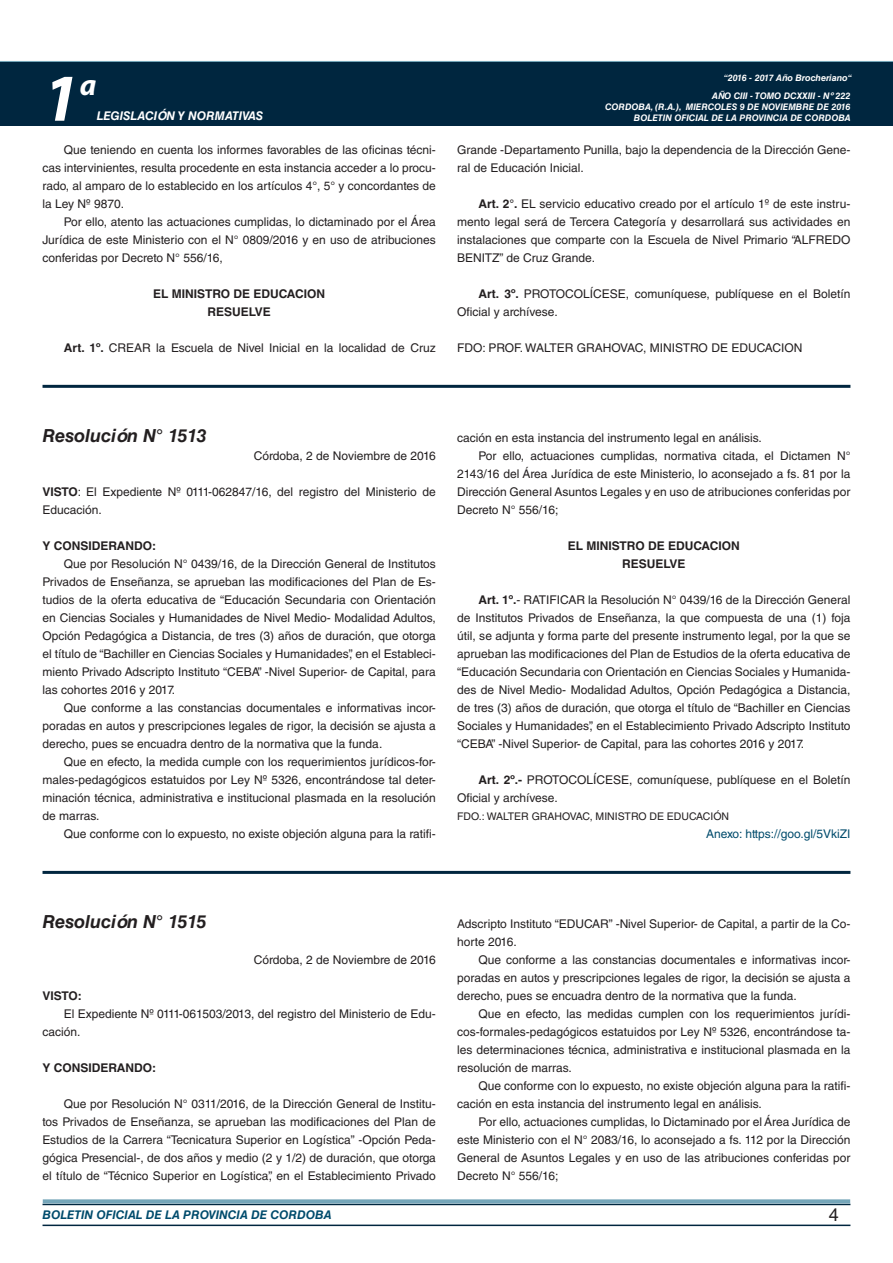
<style>
.page{position:relative;width:893px;height:1263px;background:#fff}
.page>*{position:absolute;margin:0;border:0;box-sizing:border-box;transform-origin:0 0}
.t1{font:italic 700 67.5px "Myriad Pro";color:#fff}
.t2{font:italic 700 30px "Myriad Pro";color:#fff}
.DOC__N{font:italic 700 18px "Helvetica LT Std";color:#231f20}
.t3{font:18px "Helvetica LT Std";color:#231f20}
.TEXTO_BASE{font:12px/18px "Helvetica LT Std";color:#231f20;text-align:justify}
.TEXTO_BASE-2{font:700 12px "Helvetica LT Std";color:#231f20}
.t4{font:italic 700 12px "Helvetica LT Std";color:#004b6c}
.ANEXO{font:12px "Helvetica LT Std";color:#004b6c}
.t5{font:italic 700 12px "Helvetica LT Std";color:#fff}
.FIRMA{font:10.5px "Helvetica LT Std";color:#231f20}
.t6{font:italic 700 9px/10.8px "Helvetica LT Std";color:#fff;text-align:right}
.s1{font-weight:700}
</style>
<div class="page">
<div style="left:0;top:61px;width:893px;height:6px;background:#73a5b8"></div>
<div style="left:0;top:62px;width:893px;height:64px;background:#00263f"></div>
<hr style="left:43px;top:1224px;width:807px;height:2px;background:#00263f">
<div style="left:42px;top:1198px;width:809px;height:8px;background:#fff;opacity:.75"></div>
<hr style="left:43px;top:385px;width:807px;height:3px;background:#00263f">
<hr style="left:43px;top:871px;width:807px;height:3px;background:#00263f">
<h1 class="t1" style="left:43px;top:54px;width:38px">1</h1>
<h2 class="t2" style="left:80px;top:66px;width:18px">a</h2>
<p class="t5" style="left:97px;top:109px;width:168px">LEGISLACIÓN Y NORMATIVAS</p>
<p class="TEXTO_BASE" style="left:43px;top:141px;width:395px;text-indent:21px">Que teniendo en cuenta los informes favorables de las oficinas técni&shy;cas intervinientes, resulta procedente en esta instancia acceder a lo procu&shy;rado, al amparo de lo establecido en los artículos 4°, 5° y concordantes de la Ley Nº 9870.</p>
<p class="TEXTO_BASE" style="left:43px;top:213px;width:395px;text-indent:21px">Por ello, atento las actuaciones cumplidas, lo dictaminado por el Área Jurídica de este Ministerio con el N° 0809/2016 y en uso de atribuciones conferidas por Decreto N° 556/16,</p>
<p class="TEXTO_BASE-2" style="left:153px;top:286px;width:173px">EL MINISTRO DE EDUCACION</p>
<p class="TEXTO_BASE-2" style="left:207px;top:304px;width:65px">RESUELVE</p>
<p class="TEXTO_BASE" style="left:64px;top:339px;width:374px"><span class="s1">Art. 1º.</span> CREAR la Escuela de Nivel Inicial en la localidad de Cruz</p>
<p class="t6" style="left:724px;top:72px;width:130px">“2016 - 2017 Año Brocheriano“</p>
<p class="t6" style="left:605px;top:91px;width:247px">AÑO CIII - TOMO DCXXIII - Nº 222<br>CORDOBA, (R.A.), MIERCOLES 9 DE NOVIEMBRE DE 2016<br>BOLETIN OFICIAL DE LA PROVINCIA DE CORDOBA</p>
<p class="TEXTO_BASE" style="left:457px;top:141px;width:395px">Grande -Departamento Punilla, bajo la dependencia de la Dirección Gene&shy;ral de Educación Inicial.</p>
<p class="TEXTO_BASE" style="left:457px;top:195px;width:395px;text-indent:21px"><span class="s1">Art. 2°.</span> EL servicio educativo creado por el artículo 1º de este instru&shy;mento legal será de Tercera Categoría y desarrollará sus actividades en instalaciones que comparte con la Escuela de Nivel Primario “ALFREDO BENITZ” de Cruz Grande.</p>
<p class="TEXTO_BASE" style="left:457px;top:285px;width:395px;text-indent:21px"><span class="s1">Art. 3º.</span> PROTOCOLÍCESE, comuníquese, publíquese en el Boletín<br>Oficial y archívese.</p>
<p class="TEXTO_BASE" style="left:457px;top:339px;width:347px">FDO: PROF. WALTER GRAHOVAC, MINISTRO DE EDUCACION</p>
<p class="DOC__N" style="left:43px;top:424px;width:165px">Resolución N° 1513</p>
<p class="TEXTO_BASE" style="left:254px;top:447px;width:183px">Córdoba, 2 de Noviembre de 2016</p>
<p class="TEXTO_BASE" style="left:43px;top:483px;width:395px"><span class="s1">VISTO</span>: El Expediente Nº 0111-062847/16, del registro del Ministerio de<br>Educación.</p>
<p class="TEXTO_BASE-2" style="left:43px;top:538px;width:115px">Y CONSIDERANDO:</p>
<p class="TEXTO_BASE" style="left:43px;top:555px;width:395px;text-indent:21px">Que por Resolución N° 0439/16, de la Dirección General de Institutos Privados de Enseñanza, se aprueban las modificaciones del Plan de Es&shy;tudios de la oferta educativa de “Educación Secundaria con Orientación en Ciencias Sociales y Humanidades de Nivel Medio- Modalidad Adultos, Opción Pedagógica a Distancia, de tres (3) años de duración, que otorga el título de “Bachiller en Ciencias Sociales y Humanidades”, en el Estableci&shy;miento Privado Adscripto Instituto “CEBA” -Nivel Superior- de Capital, para las cohortes 2016 y 2017.</p>
<p class="TEXTO_BASE" style="left:43px;top:699px;width:395px;text-indent:21px">Que conforme a las constancias documentales e informativas incor&shy;poradas en autos y prescripciones legales de rigor, la decisión se ajusta a derecho, pues se encuadra dentro de la normativa que la funda.</p>
<p class="TEXTO_BASE" style="left:43px;top:753px;width:395px;text-indent:21px">Que en efecto, la medida cumple con los requerimientos jurídicos-for&shy;males-pedagógicos estatuidos por Ley Nº 5326, encontrándose tal deter&shy;minación técnica, administrativa e institucional plasmada en la resolución de marras.</p>
<p class="TEXTO_BASE" style="left:64px;top:825px;width:374px">Que conforme con lo expuesto, no existe objeción alguna para la ratifi-</p>
<p class="TEXTO_BASE" style="left:457px;top:429px;width:306px">cación en esta instancia del instrumento legal en análisis.</p>
<p class="TEXTO_BASE" style="left:457px;top:447px;width:395px;text-indent:21px">Por ello, actuaciones cumplidas, normativa citada, el Dictamen N° 2143/16 del Área Jurídica de este Ministerio, lo aconsejado a fs. 81 por la Dirección General Asuntos Legales y en uso de atribuciones conferidas por Decreto N° 556/16;</p>
<p class="TEXTO_BASE-2" style="left:568px;top:538px;width:173px">EL MINISTRO DE EDUCACION</p>
<p class="TEXTO_BASE-2" style="left:622px;top:556px;width:65px">RESUELVE</p>
<p class="TEXTO_BASE" style="left:457px;top:591px;width:395px;text-indent:21px"><span class="s1">Art. 1º.</span>- RATIFICAR la Resolución N° 0439/16 de la Dirección General de Institutos Privados de Enseñanza, la que compuesta de una (1) foja útil, se adjunta y forma parte del presente instrumento legal, por la que se aprueban las modificaciones del Plan de Estudios de la oferta educativa de “Educación Secundaria con Orientación en Ciencias Sociales y Humanida&shy;des de Nivel Medio- Modalidad Adultos, Opción Pedagógica a Distancia, de tres (3) años de duración, que otorga el título de “Bachiller en Ciencias Sociales y Humanidades”, en el Establecimiento Privado Adscripto Instituto “CEBA” -Nivel Superior- de Capital, para las cohortes 2016 y 2017.</p>
<p class="TEXTO_BASE" style="left:457px;top:771px;width:395px;text-indent:21px"><span class="s1">Art. 2º.-</span> PROTOCOLÍCESE, comuníquese, publíquese en el Boletín<br>Oficial y archívese.</p>
<p class="FIRMA" style="left:457px;top:810px;width:274px">FDO.: WALTER GRAHOVAC, MINISTRO DE EDUCACIÓN</p>
<p class="ANEXO" style="left:706px;top:827px;width:146px">Anexo: https://goo.gl/5VkiZI</p>
<p class="DOC__N" style="left:43px;top:910px;width:165px">Resolución N° 1515</p>
<p class="TEXTO_BASE" style="left:254px;top:951px;width:183px">Córdoba, 2 de Noviembre de 2016</p>
<p class="TEXTO_BASE-2" style="left:43px;top:988px;width:41px">VISTO:</p>
<p class="TEXTO_BASE" style="left:43px;top:1005px;width:395px;text-indent:21px">El Expediente Nº 0111-061503/2013, del registro del Ministerio de Edu&shy;cación.</p>
<p class="TEXTO_BASE-2" style="left:43px;top:1060px;width:115px">Y CONSIDERANDO:</p>
<p class="TEXTO_BASE" style="left:43px;top:1095px;width:395px;text-indent:21px">Que por Resolución N° 0311/2016, de la Dirección General de Institu&shy;tos Privados de Enseñanza, se aprueban las modificaciones del Plan de Estudios de la Carrera “Tecnicatura Superior en Logística” -Opción Peda&shy;gógica Presencial-, de dos años y medio (2 y 1/2) de duración, que otorga el título de “Técnico Superior en Logística”, en el Establecimiento Privado</p>
<p class="TEXTO_BASE" style="left:457px;top:915px;width:395px">Adscripto Instituto “EDUCAR” -Nivel Superior- de Capital, a partir de la Co&shy;horte 2016.</p>
<p class="TEXTO_BASE" style="left:457px;top:951px;width:395px;text-indent:21px">Que conforme a las constancias documentales e informativas incor&shy;poradas en autos y prescripciones legales de rigor, la decisión se ajusta a derecho, pues se encuadra dentro de la normativa que la funda.</p>
<p class="TEXTO_BASE" style="left:457px;top:1005px;width:395px;text-indent:21px">Que en efecto, las medidas cumplen con los requerimientos jurídi&shy;cos-formales-pedagógicos estatuidos por Ley Nº 5326, encontrándose ta&shy;les determinaciones técnica, administrativa e institucional plasmada en la resolución de marras.</p>
<p class="TEXTO_BASE" style="left:457px;top:1077px;width:395px;text-indent:21px">Que conforme con lo expuesto, no existe objeción alguna para la ratifi&shy;cación en esta instancia del instrumento legal en análisis.</p>
<p class="TEXTO_BASE" style="left:457px;top:1113px;width:395px;text-indent:21px">Por ello, actuaciones cumplidas, lo Dictaminado por el Área Jurídica de este Ministerio con el N° 2083/16, lo aconsejado a fs. 112 por la Dirección General de Asuntos Legales y en uso de las atribuciones conferidas por Decreto N° 556/16;</p>
<p class="t4" style="left:43px;top:1208px;width:290px">BOLETIN OFICIAL DE LA PROVINCIA DE CORDOBA</p>
<h3 class="t3" style="left:829px;top:1204px;width:12px">4</h3>
</div>
